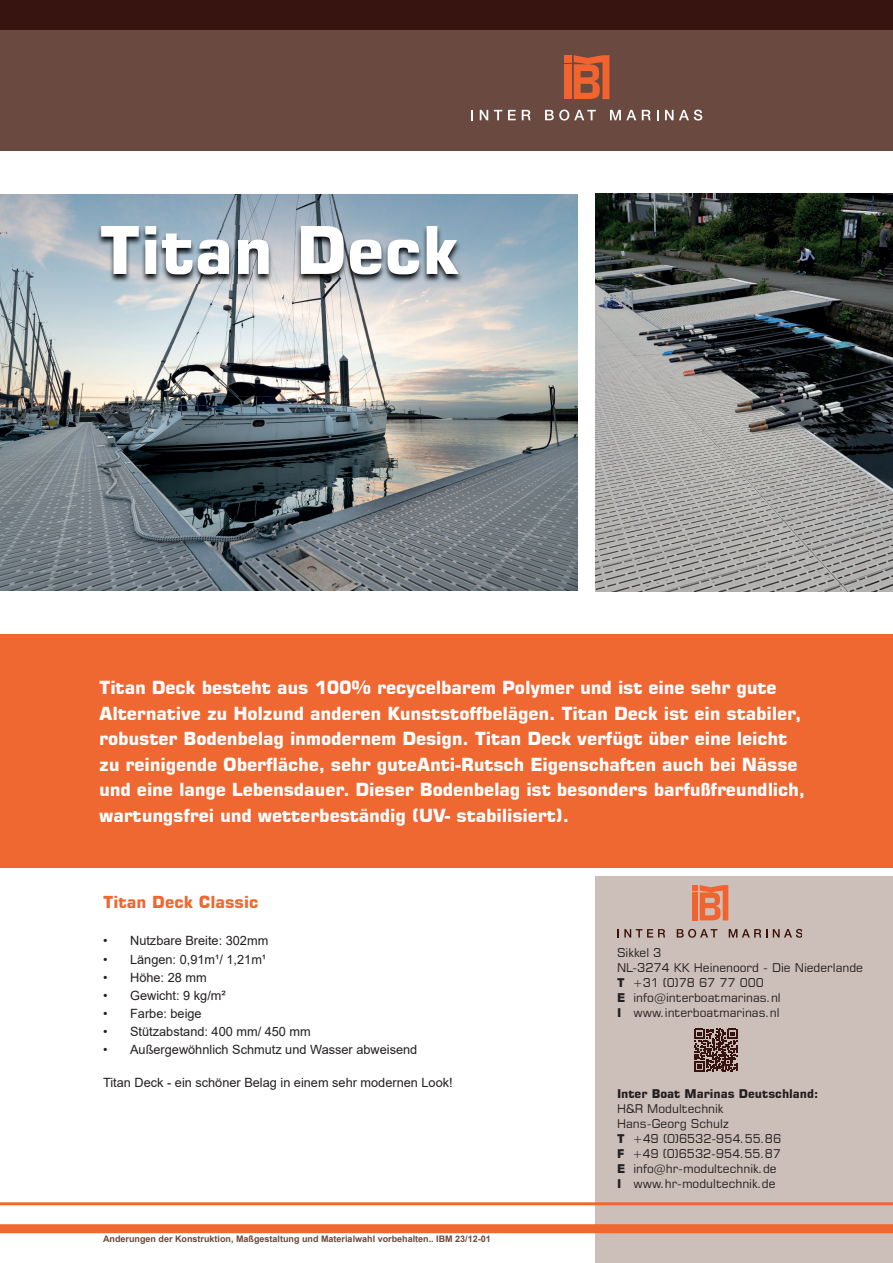
<style>
.page{position:relative;width:893px;height:1263px;background:#fff}
.page>*{position:absolute;margin:0;border:0;box-sizing:border-box;transform-origin:0 0}
.t1{font:700 66px "Square 721 BT";color:#fff}
.t2{font:700 18px/25.5px "Square 721 BT";letter-spacing:-.01em;color:#fff}
.t3{font:700 16.5px "Square 721 BT";color:#ef6731}
.t4{font:12.75px "Arial";color:#231f20}
.t5{font:12px/15px "Square 721 BT";color:#231f20}
.t6{font:700 12px "Square 721 BT";color:#231f20}
.t7{font:700 9px "Arial";color:#694940}
.s1{font-weight:700}
</style>
<div class="page">
<div style="left:595px;top:876px;width:298px;height:387px;background:#ccbeb8"></div>
<svg style="left:618px;top:929px;width:47px;height:8px"></svg>
<svg style="left:677px;top:929px;width:40px;height:9px"></svg>
<svg style="left:729px;top:929px;width:38px;height:8px"></svg>
<svg style="left:773px;top:929px;width:29px;height:9px"></svg>
<svg style="left:692px;top:885px;width:36px;height:35px"></svg>
<svg style="left:694px;top:1029px;width:43px;height:43px"></svg>
<div style="left:0;top:0;width:893px;height:151px;background:#694940"></div>
<div style="left:0;top:0;width:893px;height:30px;background:#37140f"></div>
<img style="left:0;top:194px;width:578px;height:397px">
<svg style="left:471px;top:110px;width:2px;height:10px"></svg>
<svg style="left:480px;top:110px;width:8px;height:10px"></svg>
<svg style="left:494px;top:110px;width:8px;height:10px"></svg>
<svg style="left:508px;top:110px;width:8px;height:10px"></svg>
<svg style="left:522px;top:110px;width:9px;height:10px"></svg>
<svg style="left:545px;top:110px;width:51px;height:11px"></svg>
<svg style="left:610px;top:110px;width:26px;height:10px"></svg>
<svg style="left:642px;top:110px;width:9px;height:10px"></svg>
<svg style="left:665px;top:110px;width:8px;height:10px"></svg>
<svg style="left:679px;top:110px;width:23px;height:11px"></svg>
<svg style="left:574px;top:55px;width:35px;height:44px"></svg>
<div style="left:564px;top:64px;width:7px;height:35px;background:#f2642f"></div>
<div style="left:564px;top:55px;width:7px;height:7px;background:#f2642f"></div>
<div style="left:0;top:631px;width:893px;height:236px;background:#ef6731"></div>
<div style="left:0;top:591px;width:893px;height:43px;background:#fff"></div>
<img style="left:96px;top:226px;width:367px;height:57px">
<img style="left:595px;top:193px;width:298px;height:398px">
<hr style="left:0;top:1202px;width:893px;height:3px;background:#ef6731">
<div style="left:0;top:1224px;width:893px;height:9px;background:#ef6731"></div>
<h1 class="t1" style="left:99px;top:210px;width:361px">Titan Deck</h1>
<p class="t2" style="left:99px;top:675px;width:707px">Titan Deck besteht aus 100% recycelbarem Polymer und ist eine sehr gute Alternative zu Holzund anderen Kunststoffbelägen. Titan Deck ist ein stabiler, robuster Bodenbelag inmodernem Design. Titan Deck verfügt über eine leicht zu reinigende Oberfläche, sehr guteAnti-Rutsch Eigenschaften auch bei Nässe und eine lange Lebensdauer. Dieser Bodenbelag ist besonders barfußfreundlich, wartungsfrei und wetterbeständig (UV- stabilisiert).</p>
<p class="t3" style="left:103px;top:892px;width:157px">Titan Deck Classic</p>
<p class="t4" style="left:103px;top:932px;width:167px">• Nutzbare Breite: 302mm</p>
<p class="t4" style="left:103px;top:950px;width:165px">• Längen: 0,91m¹/ 1,21m¹</p>
<p class="t4" style="left:103px;top:968px;width:105px">• Höhe: 28 mm</p>
<p class="t4" style="left:103px;top:986px;width:124px">• Gewicht: 9 kg/m²</p>
<p class="t4" style="left:103px;top:1004px;width:100px">• Farbe: beige</p>
<p class="t4" style="left:103px;top:1022px;width:209px">• Stützabstand: 400 mm/ 450 mm</p>
<p class="t4" style="left:103px;top:1040px;width:316px">• Außergewöhnlich Schmutz und Wasser abweisend</p>
<p class="t4" style="left:103px;top:1073px;width:351px">Titan Deck - ein schöner Belag in einem sehr modernen Look!</p>
<p class="t7" style="left:103px;top:1232px;width:389px">Anderungen der Konstruktion, Maßgestaltung und Materialwahl vorbehalten.. IBM 23/12-01</p>
<p class="t5" style="left:617px;top:945px;width:248px">Sikkel 3<br>NL-3274 KK Heinenoord - Die Niederlande<br><span class="s1">T</span> +31 (0)78 67 77 000<br><span class="s1">E</span> info@interboatmarinas.nl<br><span class="s1">I</span> www.interboatmarinas.nl</p>
<p class="t6" style="left:617px;top:1086px;width:203px">Inter Boat Marinas Deutschland:</p>
<p class="t5" style="left:617px;top:1101px;width:166px">H&amp;R Modultechnik<br>Hans-Georg Schulz<br><span class="s1">T</span> +49 (0)6532-954.55.86<br><span class="s1">F</span> +49 (0)6532-954.55.87<br><span class="s1">E</span> info@hr-modultechnik.de<br><span class="s1">I</span> www.hr-modultechnik.de</p>
</div>
